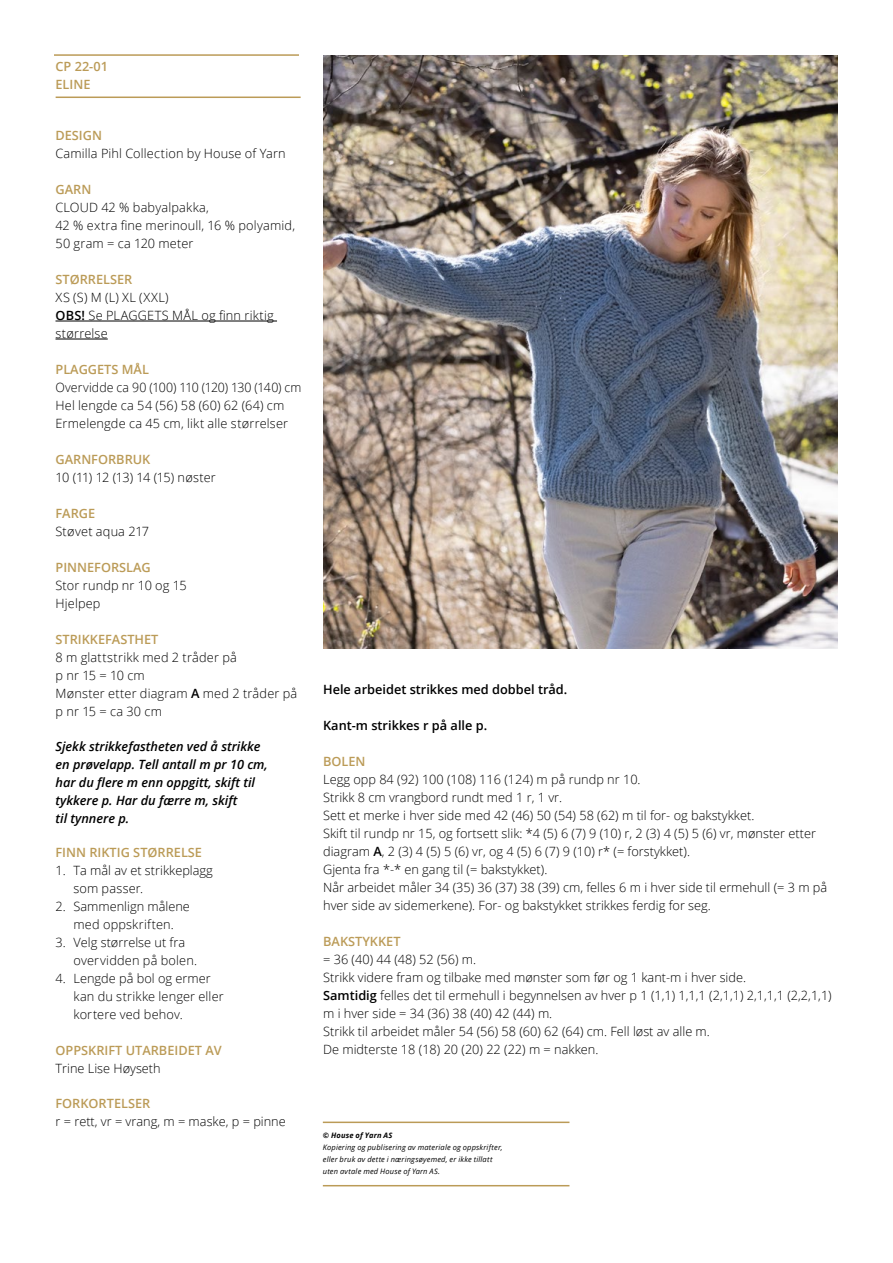
<style>
.page{position:relative;width:893px;height:1263px;background:#fff}
.page>*{position:absolute;margin:0;border:0;box-sizing:border-box;transform-origin:0 0}
.Faktatekst{font:300 12.75px/18px "Open Sans";color:#000}
.Faktatekst-2{font:600 12.75px "Open Sans";color:#bb9b57}
.Faktatekst-3{font:italic 600 12.75px "Open Sans";color:#000}
.Faktatekst-4{font:300 12.75px/18px "Open Sans";letter-spacing:.02em;color:#000}
.Faktatekst-5{font:600 12.75px "Open Sans";color:#000}
.Faktatekst-6{font:300 12.75px "Open Sans";letter-spacing:-.04em;color:#000}
.t1{font:italic 7.5px "Open Sans";letter-spacing:.025em;color:#000}
.t2{font:italic 700 7.5px "Open Sans";letter-spacing:.025em;color:#000}
.s1{font-weight:600}
</style>
<div class="page">
<hr style="left:56px;top:321px;width:221px;height:1px;background:#000">
<hr style="left:56px;top:339px;width:52px;height:1px;background:#000">
<hr style="left:323px;top:1121px;width:246px;height:2px;background:#bb9b57">
<hr style="left:323px;top:1185px;width:246px;height:1px;background:#bb9b57">
<hr style="left:54px;top:54px;width:245px;height:2px;background:#bb9b57">
<hr style="left:56px;top:97px;width:245px;height:1px;background:#bb9b57">
<img style="left:323px;top:56px;width:514px;height:592px">
<p class="Faktatekst-2" style="left:56px;top:58px;width:54px">CP 22-01</p>
<p class="Faktatekst-2" style="left:56px;top:76px;width:37px">ELINE</p>
<p class="Faktatekst-2" style="left:56px;top:127px;width:48px">DESIGN</p>
<p class="Faktatekst" style="left:56px;top:144px;width:232px">Camilla Pihl Collection by House of Yarn</p>
<p class="Faktatekst-2" style="left:56px;top:181px;width:37px">GARN</p>
<p class="Faktatekst" style="left:56px;top:198px;width:155px">CLOUD 42 % babyalpakka,</p>
<p class="Faktatekst" style="left:56px;top:216px;width:241px">42 % extra fine merinoull, 16 % polyamid,</p>
<p class="Faktatekst" style="left:56px;top:234px;width:140px">50 gram = ca 120 meter</p>
<p class="Faktatekst-2" style="left:56px;top:271px;width:78px">STØRRELSER</p>
<p class="Faktatekst" style="left:56px;top:288px;width:115px">XS (S) M (L) XL (XXL)</p>
<p class="Faktatekst-4" style="left:56px;top:306px;width:220px"><span class="s1">OBS!</span> Se PLAGGETS MÅL og finn riktig størrelse</p>
<p class="Faktatekst-2" style="left:56px;top:361px;width:95px">PLAGGETS MÅL</p>
<p class="Faktatekst" style="left:56px;top:378px;width:247px">Overvidde ca 90 (100) 110 (120) 130 (140) cm</p>
<p class="Faktatekst" style="left:56px;top:396px;width:230px">Hel lengde ca 54 (56) 58 (60) 62 (64) cm</p>
<p class="Faktatekst" style="left:56px;top:414px;width:234px">Ermelengde ca 45 cm, likt alle størrelser</p>
<p class="Faktatekst-2" style="left:56px;top:451px;width:96px">GARNFORBRUK</p>
<p class="Faktatekst-6" style="left:56px;top:469px;width:162px">10 (11) 12 (13) 14 (15) nøster</p>
<p class="Faktatekst-2" style="left:56px;top:505px;width:41px">FARGE</p>
<p class="Faktatekst" style="left:56px;top:522px;width:95px">Støvet aqua 217</p>
<p class="Faktatekst-2" style="left:56px;top:559px;width:97px">PINNEFORSLAG</p>
<p class="Faktatekst" style="left:56px;top:576px;width:133px">Stor rundp nr 10 og 15</p>
<p class="Faktatekst" style="left:56px;top:594px;width:47px">Hjelpep</p>
<p class="Faktatekst-2" style="left:56px;top:631px;width:105px">STRIKKEFASTHET</p>
<p class="Faktatekst-4" style="left:56px;top:648px;width:183px">8 m glattstrikk med 2 tråder på</p>
<p class="Faktatekst" style="left:56px;top:666px;width:91px">p nr 15 = 10 cm</p>
<p class="Faktatekst" style="left:56px;top:684px;width:243px">Mønster etter diagram <span class="s1">A</span> med 2 tråder på p nr 15 = ca 30 cm</p>
<p class="Faktatekst-3" style="left:56px;top:737px;width:207px">Sjekk strikkefastheten ved å strikke</p>
<p class="Faktatekst-3" style="left:56px;top:755px;width:214px">en prøvelapp. Tell antall m pr 10 cm,</p>
<p class="Faktatekst-3" style="left:56px;top:773px;width:201px">har du flere m enn oppgitt, skift til</p>
<p class="Faktatekst-3" style="left:56px;top:791px;width:183px">tykkere p. Har du færre m, skift</p>
<p class="Faktatekst-3" style="left:56px;top:809px;width:75px">til tynnere p.</p>
<p class="Faktatekst-2" style="left:56px;top:844px;width:148px">FINN RIKTIG STØRRELSE</p>
<p class="Faktatekst" style="left:74px;top:861px;width:141px;text-indent:-18px">1. Ta mål av et strikkeplagg som passer.</p>
<p class="Faktatekst" style="left:56px;top:897px;width:136px;text-align:center">2. Sammenlign målene med oppskriften.</p>
<p class="Faktatekst" style="left:74px;top:933px;width:125px;text-indent:-18px">3. Velg størrelse ut fra overvidden på bolen.</p>
<p class="Faktatekst" style="left:74px;top:969px;width:152px;text-indent:-18px">4. Lengde på bol og ermer kan du strikke lenger eller kortere ved behov.</p>
<p class="Faktatekst-2" style="left:56px;top:1042px;width:168px">OPPSKRIFT UTARBEIDET AV</p>
<p class="Faktatekst" style="left:56px;top:1059px;width:107px">Trine Lise Høyseth</p>
<p class="Faktatekst-2" style="left:56px;top:1094px;width:96px">FORKORTELSER</p>
<p class="Faktatekst" style="left:56px;top:1112px;width:232px">r = rett, vr = vrang, m = maske, p = pinne</p>
<p class="Faktatekst-5" style="left:323px;top:680px;width:246px">Hele arbeidet strikkes med dobbel tråd.</p>
<p class="Faktatekst-5" style="left:323px;top:716px;width:166px">Kant-m strikkes r på alle p.</p>
<p class="Faktatekst-2" style="left:323px;top:752px;width:44px">BOLEN</p>
<p class="Faktatekst" style="left:323px;top:770px;width:319px">Legg opp 84 (92) 100 (108) 116 (124) m på rundp nr 10.</p>
<p class="Faktatekst" style="left:323px;top:788px;width:241px">Strikk 8 cm vrangbord rundt med 1 r, 1 vr.</p>
<p class="Faktatekst" style="left:323px;top:806px;width:433px">Sett et merke i hver side med 42 (46) 50 (54) 58 (62) m til for- og bakstykket.</p>
<p class="Faktatekst" style="left:323px;top:824px;width:494px">Skift til rundp nr 15, og fortsett slik: *4 (5) 6 (7) 9 (10) r, 2 (3) 4 (5) 5 (6) vr, mønster etter diagram <span class="s1">A</span>, 2 (3) 4 (5) 5 (6) vr, og 4 (5) 6 (7) 9 (10) r* (= forstykket).</p>
<p class="Faktatekst" style="left:323px;top:860px;width:226px">Gjenta fra *-* en gang til (= bakstykket).</p>
<p class="Faktatekst" style="left:323px;top:878px;width:506px">Når arbeidet måler 34 (35) 36 (37) 38 (39) cm, felles 6 m i hver side til ermehull (= 3 m på hver side av sidemerkene). For- og bakstykket strikkes ferdig for seg.</p>
<p class="Faktatekst-2" style="left:323px;top:932px;width:79px">BAKSTYKKET</p>
<p class="Faktatekst" style="left:323px;top:950px;width:154px">= 36 (40) 44 (48) 52 (56) m.</p>
<p class="Faktatekst" style="left:323px;top:968px;width:424px">Strikk videre fram og tilbake med mønster som før og 1 kant-m i hver side.</p>
<p class="Faktatekst" style="left:323px;top:986px;width:510px"><span class="s1">Samtidig</span> felles det til ermehull i begynnelsen av hver p 1 (1,1) 1,1,1 (2,1,1) 2,1,1,1 (2,2,1,1) m i hver side = 34 (36) 38 (40) 42 (44) m.</p>
<p class="Faktatekst" style="left:323px;top:1022px;width:388px">Strikk til arbeidet måler 54 (56) 58 (60) 62 (64) cm. Fell løst av alle m.</p>
<p class="Faktatekst" style="left:323px;top:1040px;width:277px">De midterste 18 (18) 20 (20) 22 (22) m = nakken.</p>
<p class="t2" style="left:323px;top:1130px;width:71px">© House of Yarn AS</p>
<p class="t1" style="left:323px;top:1142px;width:181px">Kopiering og publisering av materiale og oppskrifter,</p>
<p class="t1" style="left:323px;top:1154px;width:171px">eller bruk av dette i næringsøyemed, er ikke tillatt</p>
<p class="t1" style="left:323px;top:1166px;width:119px">uten avtale med House of Yarn AS.</p>
</div>
